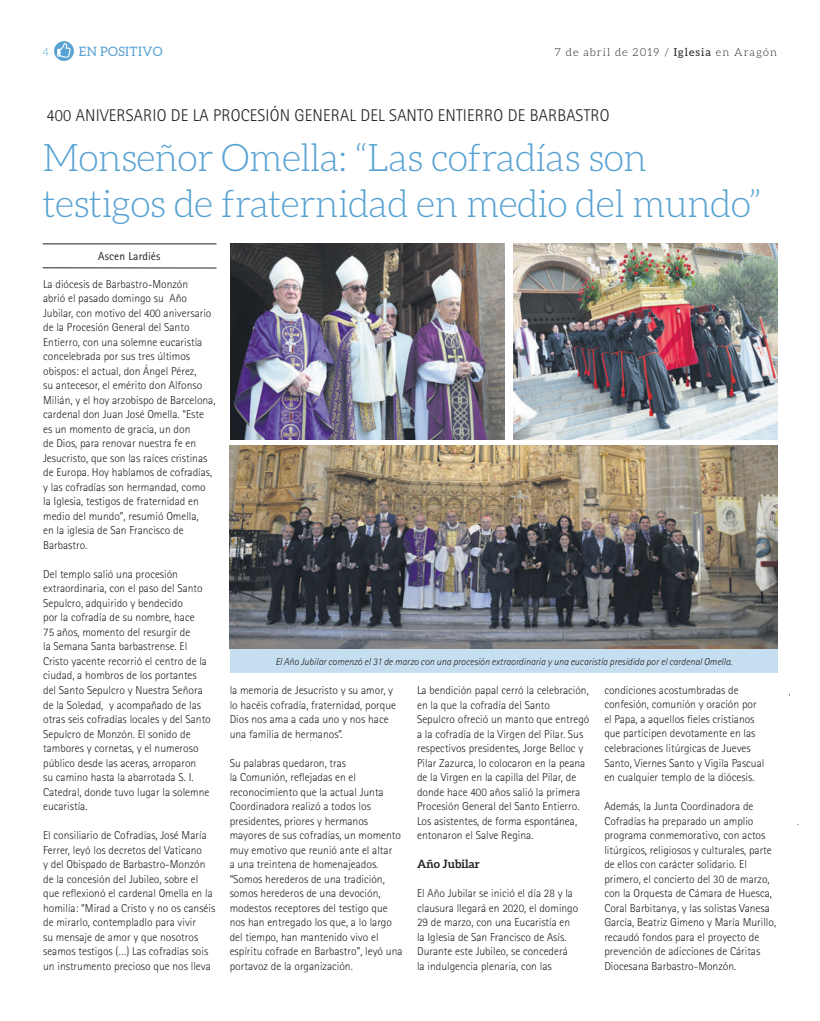
<style>
.page{position:relative;width:820px;height:1021px;background:#fff}
.page>*{position:absolute;margin:0;border:0;box-sizing:border-box;transform-origin:0 0}
.t1{font:300 38px/45.6px "Aleo";letter-spacing:-.02em;color:#58a2d3}
.t2{font:300 17px "Rotis Sans Serif";letter-spacing:.01em;color:#231f20}
.t3{font:13px "Aleo";letter-spacing:.025em;color:#58a2d3}
.t4{font:300 11.5px/14.5px "Rotis Sans Serif";color:#231f20}
.t5{font:11.5px "Rotis Sans Serif";letter-spacing:.01em;color:#231f20}
.t6{font:700 11.5px "Aleo";color:#231f20}
.t7{font:300 11px "Aleo";letter-spacing:.1em;color:#231f20}
.t8{font:300 11px "Aleo";color:#58a2d3}
.t9{font:italic 300 10px "Rotis Sans Serif";color:#231f20}
.s1{font-weight:400}
</style>
<div class="page">
<svg style="left:54px;top:41px;width:20px;height:20px"></svg>
<div style="left:230px;top:648px;width:547px;height:25px;background:#c6dff0"></div>
<img style="left:230px;top:243px;width:274px;height:196px">
<hr style="left:43px;top:244px;width:173px;height:1px;background:#231f20">
<hr style="left:43px;top:267px;width:173px;height:1px;background:#231f20">
<img style="left:513px;top:243px;width:264px;height:196px">
<img style="left:230px;top:445px;width:547px;height:203px">
<p class="t8" style="left:43px;top:46px;width:8px">4</p>
<p class="t3" style="left:79px;top:44px;width:85px">EN POSITIVO</p>
<p class="t7" style="left:554px;top:46px;width:223px">7 de abril de 2019 / <span class="s1">Iglesia</span> en Aragón</p>
<h2 class="t2" style="left:47px;top:106px;width:564px">400 ANIVERSARIO DE LA PROCESIÓN GENERAL DEL SANTO ENTIERRO DE BARBASTRO</h2>
<h1 class="t1" style="left:43px;top:135px;width:720px">Monseñor Omella: “Las cofradías son testigos de fraternidad en medio del mundo”</h1>
<p class="t5" style="left:98px;top:249px;width:64px">Ascen Lardiés</p>
<p class="t4" style="left:43px;top:276px;width:174px">La diócesis de Barbastro-Monzón<br>abrió el pasado domingo su Año Jubilar, con motivo del 400 aniversario de la Procesión General del Santo Entierro, con una solemne eucaristía concelebrada por sus tres últimos obispos: el actual, don Ángel Pérez,<br>su antecesor, el emérito don Alfonso Milián, y el hoy arzobispo de Barcelona, cardenal don Juan José Omella. “Este es un momento de gracia, un don<br>de Dios, para renovar nuestra fe en Jesucristo, que son las raíces cristinas de Europa. Hoy hablamos de cofradías, y las cofradías son hermandad, como la Iglesia, testigos de fraternidad en medio del mundo”, resumió Omella,<br>en la iglesia de San Francisco de Barbastro.</p>
<p class="t4" style="left:43px;top:567px;width:169px">Del templo salió una procesión extraordinaria, con el paso del Santo Sepulcro, adquirido y bendecido<br>por la cofradía de su nombre, hace<br>75 años, momento del resurgir de<br>la Semana Santa barbastrense. El Cristo yacente recorrió el centro de la ciudad, a hombros de los portantes del Santo Sepulcro y Nuestra Señora de la Soledad, y acompañado de las otras seis cofradías locales y del Santo Sepulcro de Monzón. El sonido de tambores y cornetas, y el numeroso público desde las aceras, arroparon<br>su camino hasta la abarrotada S. I.<br>Catedral, donde tuvo lugar la solemne eucaristía.</p>
<p class="t4" style="left:43px;top:828px;width:174px">El consiliario de Cofradías, José María Ferrer, leyó los decretos del Vaticano<br>y del Obispado de Barbastro-Monzón de la concesión del Jubileo, sobre el que reflexionó el cardenal Omella en la homilía: “Mirad a Cristo y no os canséis de mirarlo, contempladlo para vivir<br>su mensaje de amor y que nosotros seamos testigos (…) Las cofradías sois un instrumento precioso que nos lleva</p>
<p class="t9" style="left:275px;top:655px;width:458px">El Año Jubilar comenzó el 31 de marzo con una procesión extraordinaria y una eucaristía presidida por el cardenal Omella.</p>
<p class="t4" style="left:229px;top:683px;width:168px">la memoria de Jesucristo y su amor, y lo hacéis cofradía, fraternidad, porque Dios nos ama a cada uno y nos hace una familia de hermanos”.</p>
<p class="t4" style="left:229px;top:755px;width:174px">Su palabras quedaron, tras<br>la Comunión, reflejadas en el reconocimiento que la actual Junta Coordinadora realizó a todos los presidentes, priores y hermanos mayores de sus cofradías, un momento muy emotivo que reunió ante el altar<br>a una treintena de homenajeados. “Somos herederos de una tradición, somos herederos de una devoción, modestos receptores del testigo que nos han entregado los que, a lo largo del tiempo, han mantenido vivo el espíritu cofrade en Barbastro”, leyó una portavoz de la organización.</p>
<p class="t4" style="left:417px;top:683px;width:174px">La bendición papal cerró la celebración, en la que la cofradía del Santo Sepulcro ofreció un manto que entregó a la cofradía de la Virgen del Pilar. Sus respectivos presidentes, Jorge Belloc y Pilar Zazurca, lo colocaron en la peana de la Virgen en la capilla del Pilar, de donde hace 400 años salió la primera Procesión General del Santo Entierro.<br>Los asistentes, de forma espontánea, entonaron el Salve Regina.</p>
<p class="t6" style="left:417px;top:857px;width:64px">Año Jubilar</p>
<p class="t4" style="left:417px;top:886px;width:163px">El Año Jubilar se inició el día 28 y la clausura llegará en 2020, el domingo 29 de marzo, con una Eucaristía en la Iglesia de San Francisco de Asís.<br>Durante este Jubileo, se concederá<br>la indulgencia plenaria, con las</p>
<p class="t4" style="left:604px;top:682px;width:161px">condiciones acostumbradas de confesión, comunión y oración por el Papa, a aquellos fieles cristianos que participen devotamente en las celebraciones litúrgicas de Jueves Santo, Viernes Santo y Vigila Pascual en cualquier templo de la diócesis.</p>
<p class="t4" style="left:604px;top:798px;width:173px">Además, la Junta Coordinadora de Cofradías ha preparado un amplio programa conmemorativo, con actos litúrgicos, religiosos y culturales, parte de ellos con carácter solidario. El primero, el concierto del 30 de marzo, con la Orquesta de Cámara de Huesca, Coral Barbitanya, y las solistas Vanesa García, Beatriz Gimeno y María Murillo, recaudó fondos para el proyecto de prevención de adicciones de Cáritas Diocesana Barbastro-Monzón.</p>
</div>
